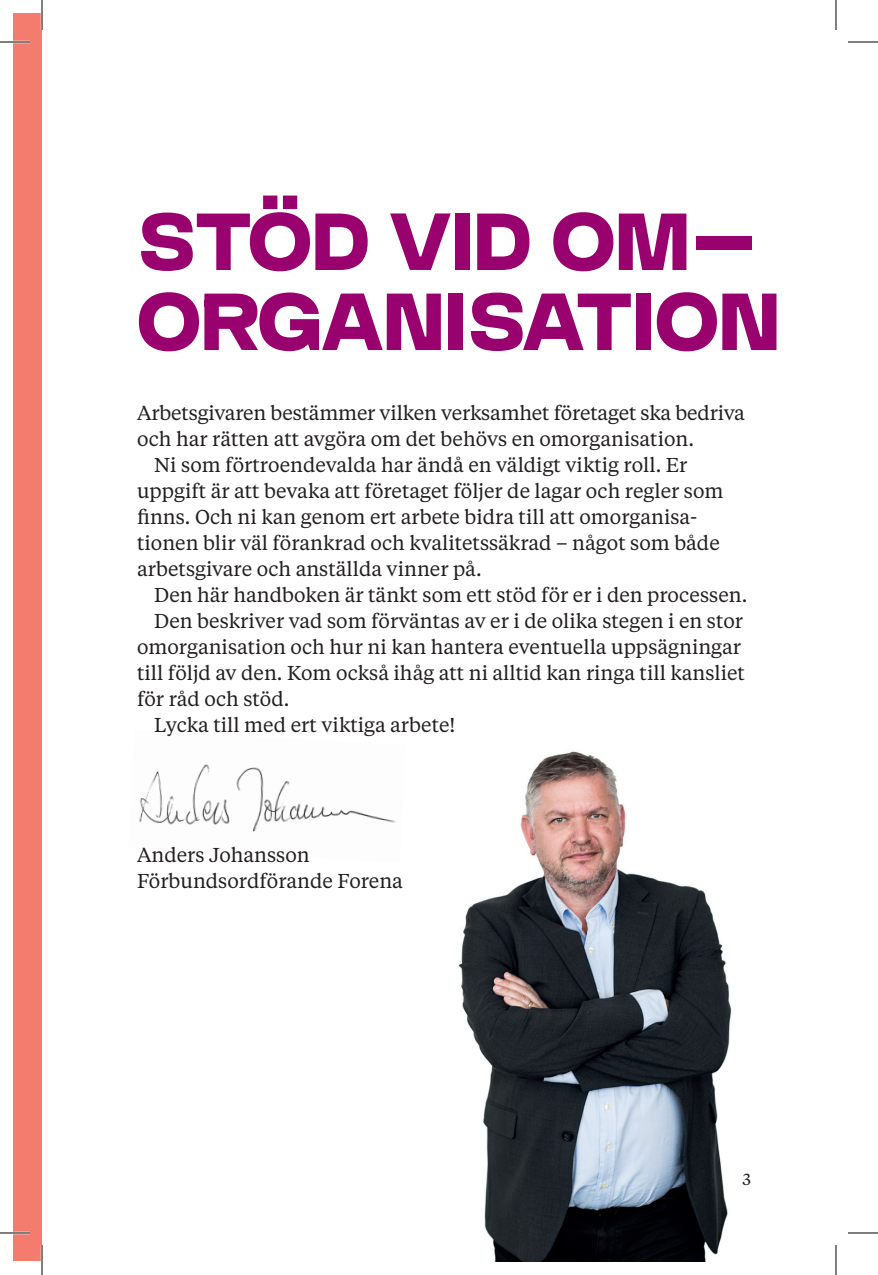
<style>
.page{position:relative;width:878px;height:1275px;background:#fff}
.page>*{position:absolute;margin:0;border:0;box-sizing:border-box;transform-origin:0 0}
.t1{font:90px/80px "Forena";color:#99026e}
.t2{font:20px/26px "Tiempos Text";color:#231f20}
.t3{font:16px "Tiempos Text";color:#231f20}
</style>
<div class="page">
<img style="left:458px;top:751px;width:274px;height:510px">
<div style="left:14px;top:14px;width:28px;height:1247px;background:#f37c6f"></div>
<img style="left:139px;top:764px;width:257px;height:68px">
<hr style="left:0;top:41px;width:30px;height:2px;background:#fff">
<hr style="left:0;top:1231px;width:30px;height:3px;background:#fff">
<hr style="left:41px;top:0;width:2px;height:30px;background:#fff">
<hr style="left:41px;top:1245px;width:2px;height:30px;background:#fff">
<hr style="left:0;top:42px;width:30px;height:1px;background:#000">
<hr style="left:848px;top:42px;width:30px;height:1px;background:#000">
<hr style="left:0;top:1232px;width:30px;height:1px;background:#000">
<hr style="left:848px;top:1232px;width:30px;height:1px;background:#000">
<hr style="left:42px;top:0;width:1px;height:30px;background:#000">
<hr style="left:42px;top:1245px;width:1px;height:30px;background:#000">
<hr style="left:835px;top:0;width:1px;height:30px;background:#000">
<hr style="left:835px;top:1245px;width:1px;height:30px;background:#000">
<h1 class="t1" style="left:137px;top:202px;width:644px">STÖD VID OM-<br>ORGANISATION</h1>
<p class="t2" style="left:137px;top:399px;width:609px">Arbetsgivaren bestämmer vilken verksamhet företaget ska bedriva</p>
<p class="t2" style="left:137px;top:425px;width:558px">och har rätten att avgöra om det behövs en omorganisation.</p>
<p class="t2" style="left:154px;top:451px;width:535px">Ni som förtroendevalda har ändå en väldigt viktig roll. Er</p>
<p class="t2" style="left:137px;top:477px;width:588px">uppgift är att bevaka att företaget följer de lagar och regler som</p>
<p class="t2" style="left:137px;top:503px;width:562px">finns. Och ni kan genom ert arbete bidra till att omorganisa-</p>
<p class="t2" style="left:137px;top:529px;width:584px">tionen blir väl förankrad och kvalitetssäkrad – något som både</p>
<p class="t2" style="left:137px;top:555px;width:346px">arbetsgivare och anställda vinner på.</p>
<p class="t2" style="left:154px;top:581px;width:595px">Den här handboken är tänkt som ett stöd för er i den processen.</p>
<p class="t2" style="left:154px;top:607px;width:590px">Den beskriver vad som förväntas av er i de olika stegen i en stor</p>
<p class="t2" style="left:137px;top:633px;width:605px">omorganisation och hur ni kan hantera eventuella uppsägningar</p>
<p class="t2" style="left:137px;top:659px;width:609px">till följd av den. Kom också ihåg att ni alltid kan ringa till kansliet</p>
<p class="t2" style="left:137px;top:685px;width:154px">för råd och stöd.</p>
<p class="t2" style="left:154px;top:711px;width:303px">Lycka till med ert viktiga arbete!</p>
<p class="t2" style="left:137px;top:841px;width:267px">Anders Johansson<br>Förbundsordförande Forena</p>
<p class="t3" style="left:742px;top:1168px;width:10px">3</p>
</div>
